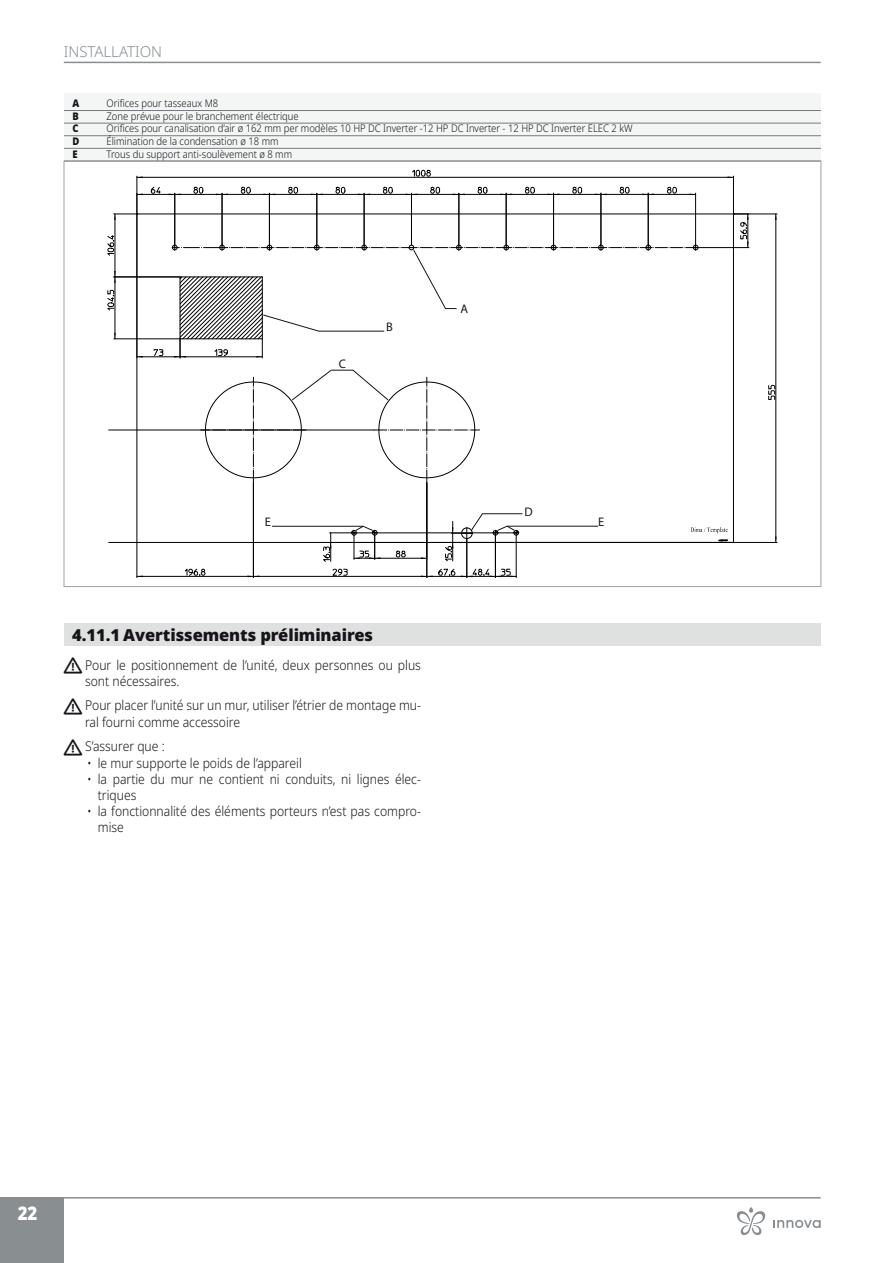
<style>
.page{position:relative;width:893px;height:1263px;background:#fff}
.page>*{position:absolute;margin:0;border:0;box-sizing:border-box;transform-origin:0 0}
.t1{font:900 18.75px "Noto Sans";color:#fff;scale:.9 1}
.t2{font:900 16.5px "Noto Sans";letter-spacing:-.005em;color:#171419}
.t3{font:300 15px "Noto Sans";color:#898e91}
.t4{font:300 13.5px/16.2px "Noto Sans";color:#171419;scale:.9 1}
.t5{font:12.45px "Myriad Pro";color:#171419}
.t6{font:300 10.5px "Noto Sans";color:#171419;scale:.9 1}
.t7{font:900 10.5px "Noto Sans";color:#171419;scale:.9 1}
</style>
<div class="page">
<hr style="left:64px;top:1197px;width:757px;height:1px;background:#898e91">
<div style="left:0;top:1197px;width:64px;height:66px;background:#898e91"></div>
<hr style="left:64px;top:62px;width:757px;height:1px;background:#898e91">
<div style="left:64px;top:623px;width:757px;height:22px;background:#dfe1e1"></div>
<div style="left:64px;top:94px;width:757px;height:67px;background:#f4f5f5"></div>
<hr style="left:64px;top:110px;width:757px;height:1px;background:#767b7f">
<hr style="left:64px;top:123px;width:757px;height:1px;background:#767b7f">
<hr style="left:64px;top:135px;width:757px;height:1px;background:#767b7f">
<hr style="left:64px;top:148px;width:757px;height:1px;background:#767b7f">
<hr style="left:109px;top:430px;width:265px;height:1px;background:#000001">
<svg style="left:109px;top:542px;width:28px;height:1px"></svg>
<hr style="left:115px;top:277px;width:1px;height:62px;background:#000001">
<hr style="left:114px;top:339px;width:66px;height:1px;background:#000001">
<svg style="left:114px;top:333px;width:2px;height:6px"></svg>
<svg style="left:107px;top:290px;width:7px;height:20px"></svg>
<hr style="left:115px;top:214px;width:1px;height:63px;background:#000001">
<hr style="left:114px;top:277px;width:66px;height:1px;background:#000001">
<svg style="left:114px;top:271px;width:2px;height:12px"></svg>
<svg style="left:107px;top:235px;width:7px;height:21px"></svg>
<svg style="left:734px;top:213px;width:15px;height:35px"></svg>
<hr style="left:375px;top:558px;width:52px;height:1px;background:#000001">
<svg style="left:396px;top:551px;width:9px;height:6px"></svg>
<hr style="left:516px;top:535px;width:1px;height:43px;background:#000001">
<hr style="left:495px;top:535px;width:1px;height:43px;background:#000001">
<hr style="left:427px;top:576px;width:40px;height:1px;background:#000001">
<hr style="left:467px;top:539px;width:1px;height:39px;background:#000001">
<svg style="left:461px;top:569px;width:55px;height:8px"></svg>
<svg style="left:439px;top:569px;width:16px;height:7px"></svg>
<hr style="left:253px;top:576px;width:174px;height:1px;background:#000001">
<hr style="left:427px;top:483px;width:1px;height:95px;background:#000001">
<svg style="left:333px;top:569px;width:14px;height:6px"></svg>
<hr style="left:137px;top:576px;width:116px;height:1px;background:#000001">
<hr style="left:253px;top:483px;width:1px;height:95px;background:#000001">
<hr style="left:137px;top:542px;width:1px;height:36px;background:#000001">
<svg style="left:185px;top:569px;width:20px;height:7px"></svg>
<hr style="left:648px;top:194px;width:48px;height:1px;background:#000001">
<hr style="left:695px;top:193px;width:1px;height:52px;background:#000001">
<svg style="left:667px;top:187px;width:10px;height:6px"></svg>
<hr style="left:601px;top:194px;width:47px;height:1px;background:#000001">
<hr style="left:648px;top:193px;width:1px;height:52px;background:#000001">
<svg style="left:620px;top:187px;width:9px;height:6px"></svg>
<hr style="left:553px;top:194px;width:48px;height:1px;background:#000001">
<hr style="left:601px;top:193px;width:1px;height:52px;background:#000001">
<svg style="left:573px;top:187px;width:9px;height:6px"></svg>
<hr style="left:506px;top:194px;width:47px;height:1px;background:#000001">
<hr style="left:553px;top:193px;width:1px;height:52px;background:#000001">
<svg style="left:525px;top:187px;width:10px;height:6px"></svg>
<hr style="left:459px;top:194px;width:47px;height:1px;background:#000001">
<hr style="left:506px;top:193px;width:1px;height:52px;background:#000001">
<svg style="left:478px;top:187px;width:9px;height:6px"></svg>
<hr style="left:411px;top:194px;width:48px;height:1px;background:#000001">
<hr style="left:459px;top:193px;width:1px;height:52px;background:#000001">
<svg style="left:430px;top:187px;width:10px;height:6px"></svg>
<hr style="left:364px;top:194px;width:47px;height:1px;background:#000001">
<hr style="left:411px;top:193px;width:1px;height:52px;background:#000001">
<svg style="left:383px;top:187px;width:9px;height:6px"></svg>
<hr style="left:317px;top:194px;width:47px;height:1px;background:#000001">
<hr style="left:364px;top:193px;width:1px;height:52px;background:#000001">
<svg style="left:336px;top:187px;width:9px;height:6px"></svg>
<hr style="left:269px;top:194px;width:48px;height:1px;background:#000001">
<hr style="left:317px;top:193px;width:1px;height:52px;background:#000001">
<svg style="left:288px;top:187px;width:10px;height:6px"></svg>
<hr style="left:222px;top:194px;width:47px;height:1px;background:#000001">
<hr style="left:269px;top:193px;width:1px;height:52px;background:#000001">
<svg style="left:241px;top:187px;width:9px;height:6px"></svg>
<hr style="left:175px;top:194px;width:47px;height:1px;background:#000001">
<hr style="left:222px;top:193px;width:1px;height:52px;background:#000001">
<svg style="left:194px;top:187px;width:9px;height:6px"></svg>
<hr style="left:137px;top:194px;width:38px;height:1px;background:#000001">
<hr style="left:174px;top:193px;width:1px;height:52px;background:#000001">
<svg style="left:114px;top:193px;width:29px;height:27px"></svg>
<svg style="left:151px;top:187px;width:9px;height:6px"></svg>
<svg style="left:323px;top:543px;width:58px;height:19px"></svg>
<hr style="left:776px;top:214px;width:1px;height:328px;background:#000001">
<hr style="left:733px;top:214px;width:44px;height:1px;background:#000001">
<hr style="left:733px;top:542px;width:44px;height:1px;background:#000001">
<svg style="left:775px;top:536px;width:2px;height:6px"></svg>
<svg style="left:775px;top:214px;width:2px;height:6px"></svg>
<svg style="left:768px;top:385px;width:7px;height:15px"></svg>
<hr style="left:137px;top:177px;width:596px;height:1px;background:#000001">
<hr style="left:137px;top:176px;width:1px;height:38px;background:#000001">
<hr style="left:733px;top:176px;width:1px;height:38px;background:#000001">
<svg style="left:412px;top:170px;width:19px;height:6px"></svg>
<svg style="left:137px;top:214px;width:597px;height:329px"></svg>
<svg style="left:201px;top:370px;width:279px;height:113px"></svg>
<svg style="left:445px;top:513px;width:153px;height:48px"></svg>
<svg style="left:172px;top:245px;width:526px;height:113px"></svg>
<svg style="left:773px;top:1220px;width:48px;height:8px"></svg>
<svg style="left:737px;top:1207px;width:29px;height:28px"></svg>
<p class="t3" style="left:64px;top:41px;width:81px">Installation</p>
<p class="t7" style="left:73px;top:95px;width:9px">A</p>
<p class="t6" style="left:107px;top:96px;width:126px">Orifices pour tasseaux M8</p>
<p class="t7" style="left:73px;top:108px;width:9px">B</p>
<p class="t6" style="left:107px;top:109px;width:215px">Zone prévue pour le branchement électrique</p>
<p class="t7" style="left:73px;top:120px;width:8px">C</p>
<p class="t6" style="left:107px;top:121px;width:586px">Orifices pour canalisation d’air ø 162 mm per modèles 10 HP DC Inverter -12 HP DC Inverter - 12 HP DC Inverter ELEC 2 kW</p>
<p class="t7" style="left:73px;top:133px;width:9px">D</p>
<p class="t6" style="left:107px;top:134px;width:193px">Élimination de la condensation ø 18 mm</p>
<p class="t7" style="left:73px;top:146px;width:7px">E</p>
<p class="t6" style="left:107px;top:146px;width:208px">Trous du support anti-soulèvement ø 8 mm</p>
<p class="t5" style="left:339px;top:356px;width:9px">C</p>
<p class="t5" style="left:386px;top:319px;width:8px">B</p>
<p class="t5" style="left:460px;top:301px;width:9px">A</p>
<p class="t5" style="left:265px;top:515px;width:8px">E</p>
<p class="t2" style="left:72px;top:622px;width:302px">4.11.1 Avertissements préliminaires</p>
<p class="t4" style="left:85px;top:657px;width:375px">Pour le positionnement de l’unité, deux personnes ou plus sont nécessaires.</p>
<p class="t4" style="left:85px;top:698px;width:375px">Pour placer l’unité sur un mur, utiliser l’étrier de montage mu&shy;ral fourni comme accessoire</p>
<p class="t4" style="left:85px;top:739px;width:90px">S’assurer que :</p>
<p class="t4" style="left:87px;top:755px;width:240px">• le mur supporte le poids de l’appareil</p>
<p class="t4" style="left:98px;top:771px;width:361px;text-indent:-11px">• la partie du mur ne contient ni conduits, ni lignes élec&shy;triques</p>
<p class="t4" style="left:98px;top:803px;width:361px;text-indent:-11px">• la fonctionnalité des éléments porteurs n’est pas compro&shy;mise</p>
<p class="t5" style="left:524px;top:504px;width:10px">D</p>
<p class="t5" style="left:598px;top:514px;width:8px">E</p>
<h1 class="t1" style="left:18px;top:1199px;width:23px">22</h1>
</div>
